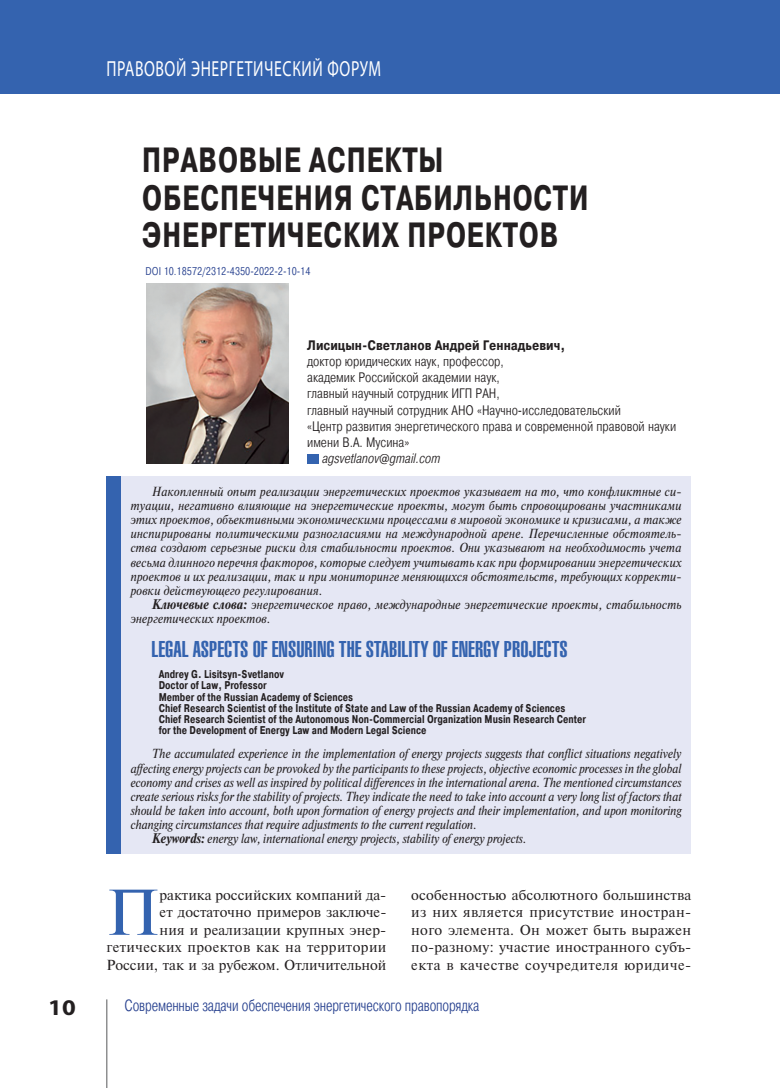
<style>
.page{position:relative;width:780px;height:1088px;background:#fff}
.page>*{position:absolute;margin:0;border:0;box-sizing:border-box;transform-origin:0 0}
.t1{font:64.5px "Newton C";color:#3463af}
.t2{font:700 35px/37.5px "Pragmatica Cond";letter-spacing:.01em;color:#231f20;scale:.88 1}
.t3{font:22.5px "Helios Ultra Compressed C";color:#3463af;scale:1.1 1}
.t4{font:700 22.5px "Myriad Pro";color:#231f20;scale:1.1 1}
.t5{font:21.88px "Myriad Pro";letter-spacing:.04em;color:#fff;scale:.72 1}
.t6{font:300 16.25px "Pragmatica Cond";letter-spacing:-.01em;color:#253f8e;scale:.9 1}
.t7{font:14.5px/17.5px "Newton C";letter-spacing:.01em;color:#231f20;text-align:right}
.t8{font:300 13.75px/16.2px "Pragmatica Cond";color:#231f20}
.t9{font:700 13.75px "Pragmatica Cond";color:#231f20}
.t10{font:italic 300 13.75px "Pragmatica Cond";color:#231f20}
.t11{font:italic 13.12px/14.1px "Newton C";letter-spacing:-.01em;color:#231f20;text-align:justify;scale:.94 1}
.t12{font:italic 13.12px "Newton C";letter-spacing:-.01em;color:#231f20;scale:.92 1}
.t13{font:700 11.25px/11.2px "Pragmatica Cond";color:#231f20;scale:.9 1}
.t14{font:300 11.25px "Pragmatica Cond";color:#253f8e}
.s1{font-weight:700}
</style>
<div class="page">
<div style="left:762px;top:0;width:18px;height:94px;background:#3463af"></div>
<hr style="left:106px;top:999px;width:1px;height:89px;background:#57585a">
<div style="left:0;top:0;width:762px;height:94px;background:#3463af"></div>
<div style="left:307px;top:454px;width:12px;height:9px;background:#3463af"></div>
<img style="left:146px;top:283px;width:142px;height:180px">
<div style="left:106px;top:477px;width:585px;height:377px;background:#e5e7f4"></div>
<div style="left:106px;top:477px;width:15px;height:377px;background:#3463af"></div>
<h3 class="t4" style="left:48px;top:993px;width:26px">10</h3>
<h3 class="t5" style="left:106px;top:56px;width:383px">ПРАВОВОЙ ЭНЕРГЕТИЧЕСКИЙ ФОРУМ</h3>
<h2 class="t2" style="left:142px;top:144px;width:509px">ПРАВОВЫЕ АСПЕКТЫ<br>ОБЕСПЕЧЕНИЯ СТАБИЛЬНОСТИ<br>ЭНЕРГЕТИЧЕСКИХ ПРОЕКТОВ</h2>
<p class="t14" style="left:146px;top:266px;width:166px">DOI 10.18572/2312-4350-2022-2-10-14</p>
<p class="t9" style="left:307px;top:340px;width:260px">Лисицын-Светланов Андрей Геннадьевич,</p>
<p class="t8" style="left:307px;top:354px;width:370px">доктор юридических наук, профессор,<br>академик Российской академии наук,<br>главный научный сотрудник ИГП РАН,<br>главный научный сотрудник АНО «Научно-исследовательский<br>«Центр развития энергетического права и современной правовой науки имени В.А. Мусина»</p>
<p class="t10" style="left:322px;top:453px;width:119px">agsvetlanov@gmail.com</p>
<p class="t11" style="left:130px;top:485px;width:588px;text-indent:21px">Накопленный опыт реализации энергетических проектов указывает на то, что конфликтные си&shy;туации, негативно влияющие на энергетические проекты, могут быть спровоцированы участниками этих проектов, объективными экономическими процессами в мировой экономике и кризисами, а также инспирированы политическими разногласиями на международной арене. Перечисленные обстоятель&shy;ства создают серьезные риски для стабильности проектов. Они указывают на необходимость учета весьма длинного перечня факторов, которые следует учитывать как при формировании энергетических проектов и их реализации, так и при мониторинге меняющихся обстоятельств, требующих корректи&shy;ровки действующего регулирования.</p>
<p class="t11" style="left:130px;top:598px;width:588px;text-indent:21px"><span class="s1">Ключевые слова:</span> энергетическое право, международные энергетические проекты, стабильность энергетических проектов.</p>
<h3 class="t3" style="left:152px;top:641px;width:380px">LEGAL ASPECTS OF ENSURING THE STABILITY OF ENERGY PROJECTS</h3>
<p class="t13" style="left:159px;top:669px;width:476px">Andrey G. Lisitsyn-Svetlanov<br>Doctor of Law, Professor<br>Member of the Russian Academy of Sciences<br>Chief Research Scientist of the Institute of State and Law of the Russian Academy of Sciences Chief Research Scientist of the Autonomous Non-Commercial Organization Musin Research Center for the Development of Energy Law and Modern Legal Science</p>
<p class="t12" style="left:152px;top:749px;width:577px">The accumulated experience in the implementation of energy projects suggests that conflict situations negatively</p>
<p class="t12" style="left:130px;top:763px;width:600px">affecting energy projects can be provoked by the participants to these projects, objective economic processes in the global</p>
<p class="t12" style="left:130px;top:777px;width:600px">economy and crises as well as inspired by political differences in the international arena. The mentioned circumstances</p>
<p class="t12" style="left:130px;top:791px;width:600px">create serious risks for the stability of projects. They indicate the need to take into account a very long list of factors that</p>
<p class="t12" style="left:130px;top:805px;width:600px">should be taken into account, both upon formation of energy projects and their implementation, and upon monitoring</p>
<p class="t12" style="left:130px;top:820px;width:378px">changing circumstances that require adjustments to the current regulation.</p>
<p class="t12" style="left:152px;top:834px;width:409px"><span class="s1">Keywords:</span> energy law, international energy projects, stability of energy projects.</p>
<p class="t7" style="left:106px;top:887px;width:281px">рактика российских компаний да-<br>ет достаточно примеров заключе-<br>ния и реализации крупных энер&shy;гетических проектов как на территории России, так и за рубежом. Отличительной</p>
<p class="t7" style="left:411px;top:887px;width:281px;text-align:justify">особенностью абсолютного большинства из них является присутствие иностран&shy;ного элемента. Он может быть выражен по-разному: участие иностранного субъ&shy;екта в качестве соучредителя юридиче-</p>
<h1 class="t1" style="left:106px;top:889px;width:55px">П</h1>
<p class="t6" style="left:125px;top:999px;width:395px">Современные задачи обеспечения энергетического правопорядка</p>
</div>
